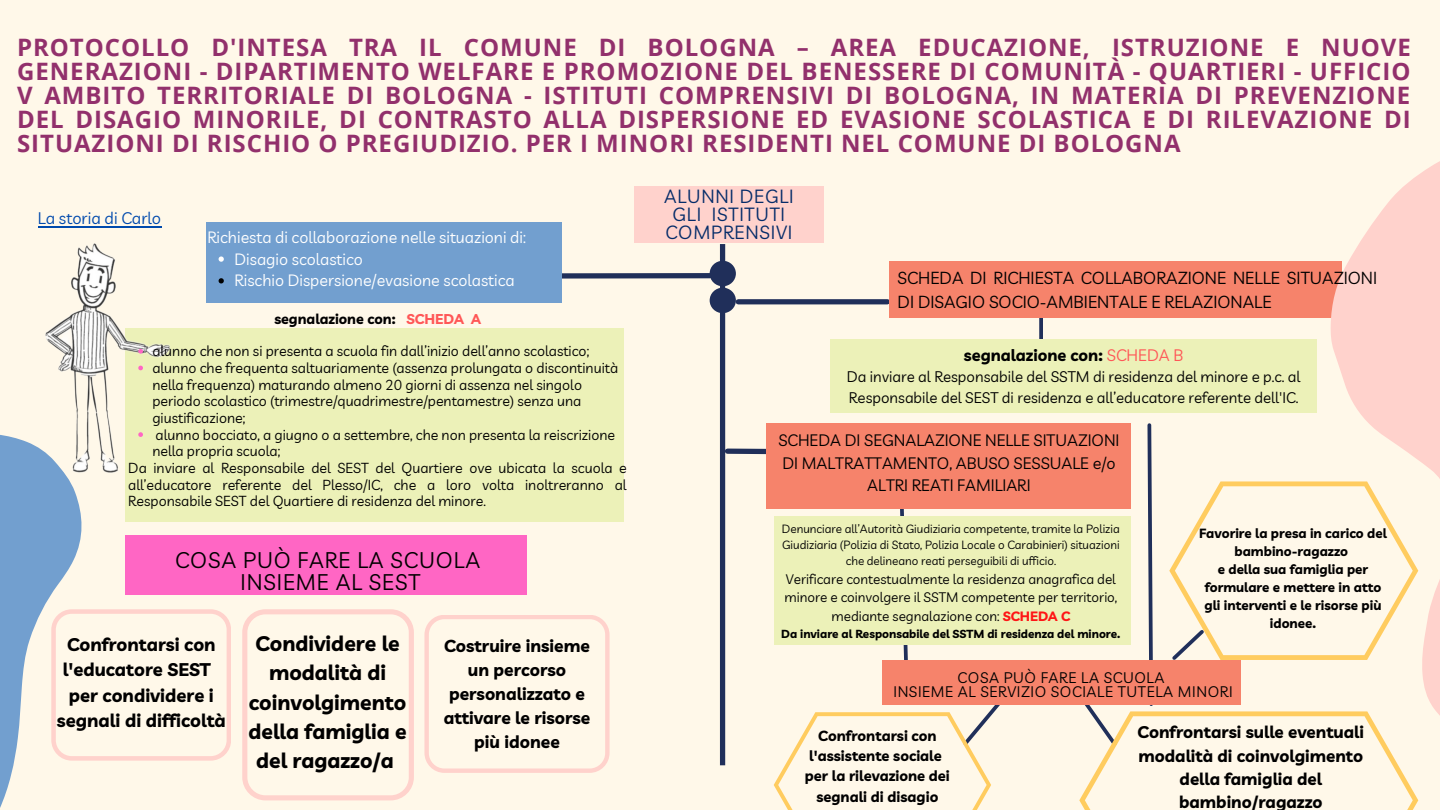
<style>
.page{position:relative;width:1440px;height:810px;background:#fff8e9}
.page>*{position:absolute;margin:0;border:0;box-sizing:border-box;transform-origin:0 0}
.t1{font:700 24px/24px "Open Sans";letter-spacing:.04em;color:#92306c;text-align:justify}
.t2{font:22.1px/21.8px "Livvic";letter-spacing:.04em;color:#000;text-align:center}
.t3{font:700 21.1px/29.2px "Livvic";color:#000;text-align:center}
.t4{font:18.6px/18px "Livvic";letter-spacing:.04em;color:#052c69;text-align:center}
.t5{font:700 18.3px/25.5px "Livvic";color:#000;text-align:center}
.t6{font:700 17.3px/24px "Livvic";color:#000;text-align:center}
.t7{font:17px/23.2px "Livvic";color:#000}
.t8{font:700 16.9px/23.2px "Livvic";color:#000;text-align:center}
.t9{font:16.4px "Livvic";color:#004aad}
.t10{font:16.2px/22.5px "Livvic";color:#000;text-align:center}
.t11{font:700 16.2px "Livvic";color:#000}
.t12{font:16px/21.8px "Livvic";color:#fff}
.t13{font:15px/21px "Livvic";color:#000}
.t14{font:15px/14.2px "Livvic";letter-spacing:.04em;color:#000;text-align:center}
.t15{font:700 14.6px/20.2px "Livvic";color:#000;text-align:center}
.t16{font:14.2px/16.7px "Livvic";color:#000}
.t17{font:700 14.2px "Livvic";color:#000}
.t18{font:13.5px/18.7px "Livvic";color:#000;text-align:center}
.t19{font:700 13.3px/18px "Livvic";color:#000;text-align:center}
.t20{font:11.7px/16px "Livvic";color:#000;text-align:center}
.t21{font:700 11.7px "Livvic";color:#000}
.s1{color:#ff5757}
.s2{font-weight:400;color:#ff5757}
.s3{font-weight:700;color:#ff1616}
</style>
<div class="page">
<div style="left:634px;top:186px;width:190px;height:57px;background:#ffd2cc"></div>
<div style="left:720px;top:244px;width:5px;height:521px;background:#202f5a"></div>
<div style="left:125px;top:328px;width:499px;height:194px;background:#ecf1b8"></div>
<div style="left:558px;top:273px;width:152px;height:6px;background:#202f5a"></div>
<div style="left:206px;top:222px;width:355px;height:81px;background:#729fcf"></div>
<svg style="left:725px;top:446px;width:42px;height:11px"></svg>
<svg style="left:1039px;top:318px;width:4px;height:22px"></svg>
<svg style="left:898px;top:508px;width:12px;height:152px"></svg>
<div style="left:767px;top:423px;width:364px;height:85px;background:#f6836b"></div>
<div style="left:738px;top:299px;width:149px;height:5px;background:#202f5a"></div>
<div style="left:830px;top:340px;width:487px;height:73px;background:#ecf1b8"></div>
<div style="left:890px;top:261px;width:452px;height:57px;background:#f6836b"></div>
<div style="left:774px;top:516px;width:357px;height:129px;background:#ecf1b8"></div>
<div style="left:882px;top:660px;width:359px;height:45px;background:#f6836b"></div>
<div style="left:710px;top:261px;width:26px;height:25px;background:#202f5a;border-radius:50%"></div>
<div style="left:710px;top:288px;width:26px;height:25px;background:#202f5a;border-radius:50%"></div>
<div style="left:125px;top:536px;width:402px;height:59px;background:#ff66c4"></div>
<svg style="left:215px;top:610px;width:16px;height:150px"></svg>
<svg style="left:243px;top:610px;width:171px;height:190px"></svg>
<svg style="left:425px;top:615px;width:184px;height:158px"></svg>
<svg style="left:774px;top:705px;width:226px;height:105px"></svg>
<svg style="left:1075px;top:423px;width:343px;height:387px"></svg>
<img style="left:45px;top:243px;width:125px;height:121px">
<svg style="left:0;top:364px;width:215px;height:444px"></svg>
<svg style="left:1241px;top:161px;width:199px;height:614px"></svg>
<svg style="left:219px;top:256px;width:5px;height:6px"></svg>
<svg style="left:219px;top:278px;width:5px;height:5px"></svg>
<svg style="left:138px;top:349px;width:5px;height:5px"></svg>
<svg style="left:138px;top:366px;width:5px;height:4px"></svg>
<svg style="left:138px;top:432px;width:5px;height:5px"></svg>
<hr style="left:38px;top:226px;width:123px;height:1px;background:#004aad">
<p class="t1" style="left:17px;top:34px;width:1395px">PROTOCOLLO D'INTESA TRA IL COMUNE DI BOLOGNA – AREA EDUCAZIONE, ISTRUZIONE E NUOVE GENERAZIONI - DIPARTIMENTO WELFARE E PROMOZIONE DEL BENESSERE DI COMUNITÀ - QUARTIERI - UFFICIO V AMBITO TERRITORIALE DI BOLOGNA - ISTITUTI COMPRENSIVI DI BOLOGNA, IN MATERIA DI PREVENZIONE DEL DISAGIO MINORILE, DI CONTRASTO ALLA DISPERSIONE ED EVASIONE SCOLASTICA E DI RILEVAZIONE DI SITUAZIONI DI RISCHIO O PREGIUDIZIO. PER I MINORI RESIDENTI NEL COMUNE DI BOLOGNA</p>
<h3 class="t4" style="left:664px;top:187px;width:131px">ALUNNI DEGLI<br>GLI ISTITUTI<br>COMPRENSIVI</h3>
<p class="t12" style="left:235px;top:248px;width:282px">Disagio scolastico<br>Rischio Dispersione/evasione scolastica</p>
<p class="t9" style="left:38px;top:208px;width:125px">La storia di Carlo</p>
<p class="t12" style="left:207px;top:226px;width:320px">Richiesta di collaborazione nelle situazioni di:</p>
<p class="t7" style="left:898px;top:266px;width:481px">SCHEDA DI RICHIESTA COLLABORAZIONE NELLE SITUAZIONI<br>DI DISAGIO SOCIO-AMBIENTALE E RELAZIONALE</p>
<p class="t17" style="left:274px;top:310px;width:208px">segnalazione con: <span class="s1">SCHEDA A</span></p>
<p class="t16" style="left:152px;top:343px;width:467px">alunno che non si presenta a scuola fin dall’inizio dell’anno scolastico; alunno che frequenta saltuariamente (assenza prolungata o discontinuità nella frequenza) maturando almeno 20 giorni di assenza nel singolo periodo scolastico (trimestre/quadrimestre/pentamestre) senza una giustificazione;<br>alunno bocciato, a giugno o a settembre, che non presenta la reiscrizione nella propria scuola;</p>
<p class="t16" style="left:128px;top:459px;width:500px;text-align:justify">Da inviare al Responsabile del SEST del Quartiere ove ubicata la scuola e all’educatore referente del Plesso/IC, che a loro volta inoltreranno al Responsabile SEST del Quartiere di residenza del minore.</p>
<h2 class="t2" style="left:175px;top:549px;width:307px">COSA PUÒ FARE LA SCUOLA<br>INSIEME AL SEST</h2>
<p class="t5" style="left:57px;top:631px;width:170px">Confrontarsi con l'educatore SEST per condividere i segnali di difficoltà</p>
<h3 class="t3" style="left:249px;top:629px;width:160px">Condividere le modalità di coinvolgimento della famiglia e del ragazzo/a</h3>
<p class="t6" style="left:444px;top:634px;width:148px">Costruire insieme un percorso personalizzato e attivare le risorse più idonee</p>
<p class="t11" style="left:964px;top:345px;width:221px">segnalazione con: <span class="s2">SCHEDA B</span></p>
<p class="t13" style="left:847px;top:366px;width:455px">Da inviare al Responsabile del SSTM di residenza del minore e p.c. al<br>Responsabile del SEST di residenza e all’educatore referente dell'IC.</p>
<p class="t10" style="left:778px;top:429px;width:343px">SCHEDA DI SEGNALAZIONE NELLE SITUAZIONI<br>DI MALTRATTAMENTO, ABUSO SESSUALE e/o<br>ALTRI REATI FAMILIARI</p>
<p class="t20" style="left:782px;top:521px;width:339px">Denunciare all’Autorità Giudiziaria competente, tramite la Polizia<br>Giudiziaria (Polizia di Stato, Polizia Locale o Carabinieri) situazioni che delineano reati perseguibili di ufficio.</p>
<p class="t18" style="left:784px;top:569px;width:334px">Verificare contestualmente la residenza anagrafica del minore e coinvolgere il SSTM competente per territorio, mediante segnalazione con: <span class="s3">SCHEDA C</span></p>
<p class="t21" style="left:781px;top:626px;width:341px">Da inviare al Responsabile del SSTM di residenza del minore.</p>
<p class="t14" style="left:893px;top:670px;width:341px">COSA PUÒ FARE LA SCUOLA<br>INSIEME AL SERVIZIO SOCIALE TUTELA MINORI</p>
<p class="t19" style="left:1199px;top:524px;width:189px">Favorire la presa in carico del bambino-ragazzo<br>e della sua famiglia per formulare e mettere in atto gli interventi e le risorse più idonee.</p>
<p class="t15" style="left:805px;top:725px;width:147px">Confrontarsi con l'assistente sociale per la rilevazione dei segnali di disagio</p>
<p class="t8" style="left:1138px;top:720px;width:228px">Confrontarsi sulle eventuali modalità di coinvolgimento della famiglia del bambino/ragazzo</p>
</div>
